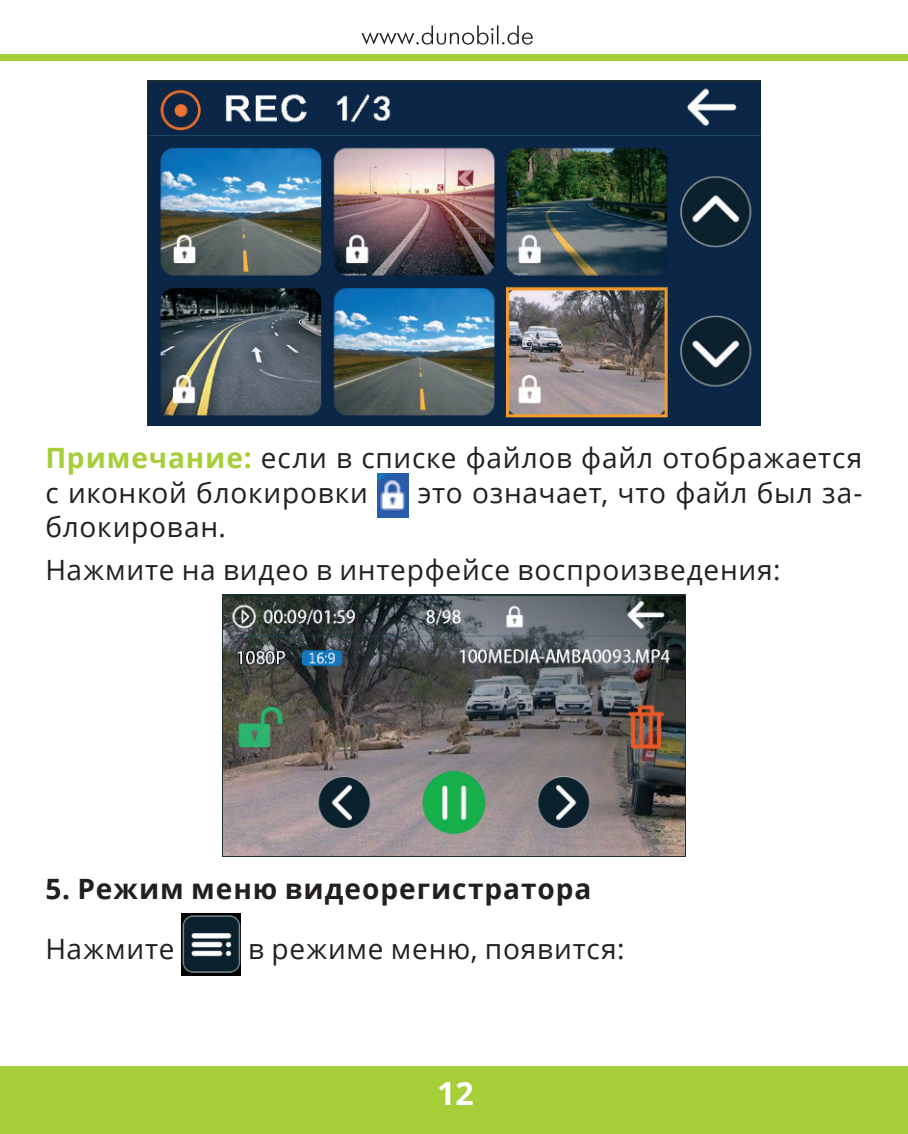
<style>
.page{position:relative;width:908px;height:1134px;background:#fff}
.page>*{position:absolute;margin:0;border:0;box-sizing:border-box;transform-origin:0 0}
.t1{font:700 32px "Open Sans";color:#fff}
.t2{font:28px/35.2px "Open Sans";letter-spacing:.025em;color:#231f20}
.t3{font:700 28px "Open Sans";letter-spacing:.035em;color:#231f20}
.s1{font-weight:700;color:#a6ce39}
</style>
<div class="page">
<div style="left:0;top:1066px;width:907px;height:68px;background:#a6ce39"></div>
<div style="left:0;top:54px;width:907px;height:7px;background:#a6ce39"></div>
<svg style="left:361px;top:25px;width:171px;height:20px"></svg>
<img style="left:147px;top:81px;width:613px;height:344px">
<img style="left:377px;top:474px;width:31px;height:43px">
<img style="left:222px;top:594px;width:463px;height:262px">
<img style="left:182px;top:914px;width:59px;height:62px">
<p class="t2" style="left:45px;top:440px;width:818px"><span class="s1">Примечание:</span> если в списке файлов файл отображается с иконкой блокировки</p>
<p class="t2" style="left:417px;top:475px;width:446px">это означает, что файл был за-</p>
<p class="t2" style="left:45px;top:505px;width:736px;line-height:42.8px">блокирован.<br>Нажмите на видео в интерфейсе воспроизведения:</p>
<p class="t3" style="left:45px;top:869px;width:547px">5. Режим меню видеорегистратора</p>
<p class="t2" style="left:45px;top:930px;width:130px">Нажмите</p>
<p class="t2" style="left:248px;top:930px;width:378px">в режиме меню, появится:</p>
<p class="t1" style="left:437px;top:1070px;width:38px">12</p>
</div>
